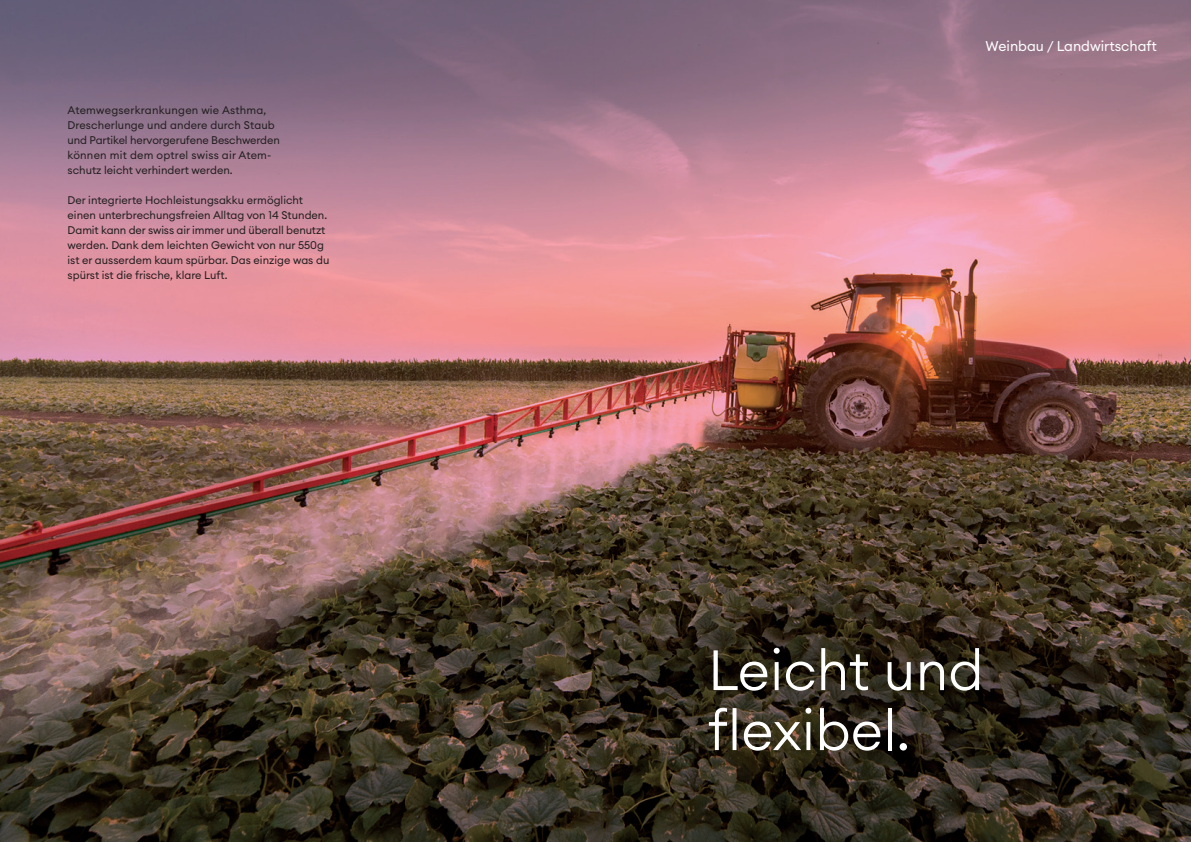
<style>
.page{position:relative;width:1191px;height:842px;background:#fff}
.page>*{position:absolute;margin:0;border:0;box-sizing:border-box;transform-origin:0 0}
.t1{font:300 56px/60px "Euclid Circular A";color:#fff}
.t2{font:14px "Euclid Circular A";color:#fff}
.t3{font:11px/15px "Euclid Circular A";color:#231f20}
</style>
<div class="page">
<img style="left:0;top:0;width:1191px;height:842px">
<p class="t3" style="left:68px;top:102px;width:214px">Atemwegserkrankungen wie Asthma, Drescherlunge und andere durch Staub und Partikel hervorgerufene Beschwerden können mit dem optrel swiss air Atem&shy;schutz leicht verhindert werden.</p>
<p class="t3" style="left:68px;top:192px;width:263px">Der integrierte Hochleistungsakku ermöglicht einen unterbrechungsfreien Alltag von 14 Stunden.<br>Damit kann der swiss air immer und überall benutzt werden. Dank dem leichten Gewicht von nur 550g ist er ausserdem kaum spürbar. Das einzige was du spürst ist die frische, klare Luft.</p>
<p class="t2" style="left:985px;top:37px;width:173px">Weinbau / Landwirtschaft</p>
<h1 class="t1" style="left:708px;top:639px;width:277px">Leicht und flexibel.</h1>
</div>
